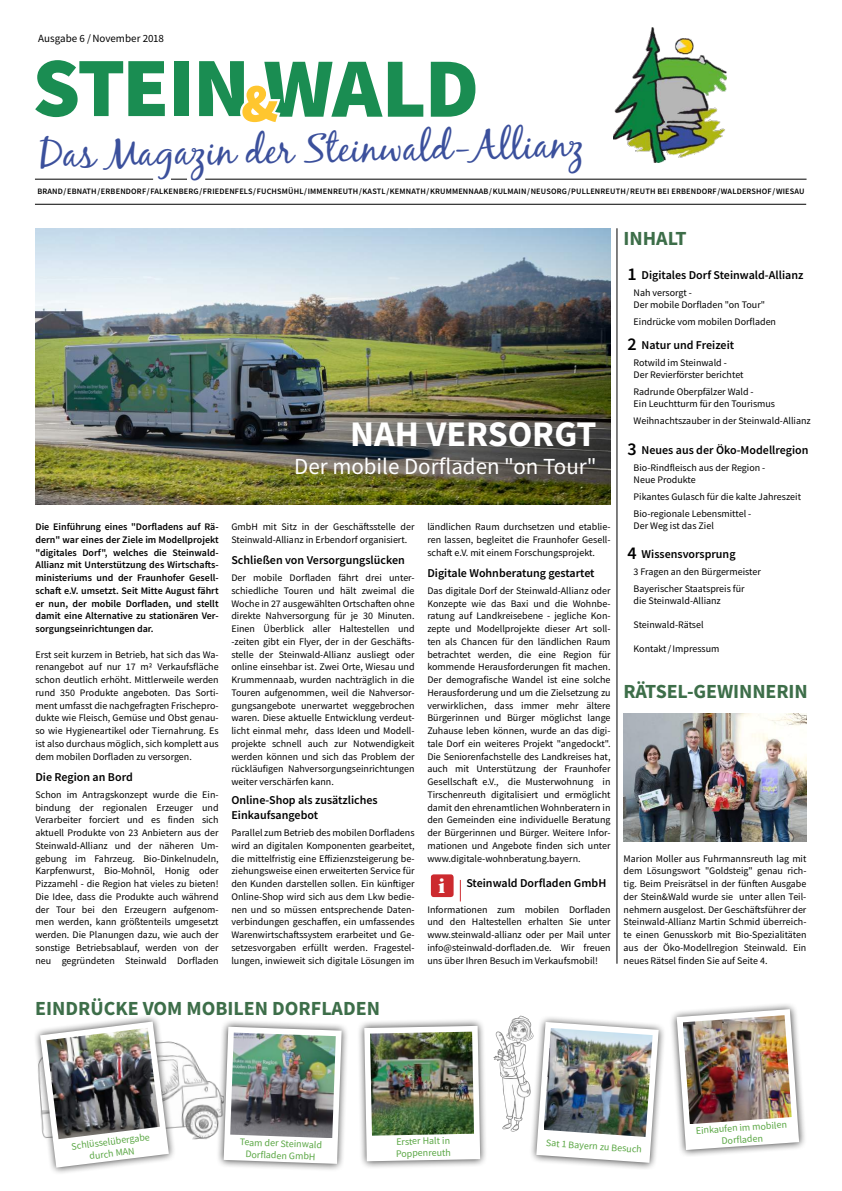
<style>
.page{position:relative;width:842px;height:1191px;background:#fff}
.page>*{position:absolute;margin:0;border:0;box-sizing:border-box;transform-origin:0 0}
.t1{font:40px "Black Jack";color:#3b509c}
.t2{font:700 36px "Source Sans Pro";color:#fff}
.t3{font:23px "Source Sans Pro";color:#fff}
.t4{font:700 20px "Source Sans Pro";color:#3d6e49}
.t5{font:600 12px/15px "Source Sans Pro";color:#000}
.t6{font:11px "Source Sans Pro";letter-spacing:-.005em;color:#000}
.t7{font:10px/12.7px "Source Sans Pro";color:#000;text-align:justify}
.t8{font:600 10px/12.8px "Source Sans Pro";color:#000;text-align:justify}
.t9{font:10px/12px "Source Sans Pro";color:#5ba745;text-align:center}
.t10{font:600 8.2px "Source Sans Pro";letter-spacing:.02em;color:#000}
.s1{font-family:"Source Serif Pro";font-weight:900;font-size:20px;color:#fff}
.s2{font-size:18px}
</style>
<div class="page">
<img style="left:623px;top:713px;width:183px;height:128px">
<hr style="left:617px;top:228px;width:1px;height:735px;background:#000">
<hr style="left:35px;top:204px;width:771px;height:1px;background:#000">
<hr style="left:35px;top:179px;width:118px;height:1px;background:#000">
<svg style="left:171px;top:179px;width:16px;height:1px"></svg>
<hr style="left:205px;top:179px;width:601px;height:1px;background:#000">
<svg style="left:431px;top:62px;width:44px;height:55px"></svg>
<svg style="left:35px;top:60px;width:130px;height:57px"></svg>
<div style="left:174px;top:61px;width:14px;height:55px;background:#1a8d52"></div>
<svg style="left:199px;top:61px;width:224px;height:61px"></svg>
<img style="left:613px;top:28px;width:114px;height:135px">
<img style="left:35px;top:228px;width:576px;height:276px">
<svg style="left:460px;top:880px;width:1px;height:21px"></svg>
<div style="left:431px;top:874px;width:23px;height:23px;background:#cc2a2f;border-radius:3px"></div>
<div style="left:357px;top:1018px;width:131px;height:151px;background:#000;opacity:.75"></div>
<svg style="left:364px;top:1025px;width:116px;height:136px"></svg>
<img style="left:370px;top:1031px;width:104px;height:104px">
<div style="left:529px;top:1014px;width:137px;height:156px;background:#000;opacity:.75"></div>
<svg style="left:536px;top:1022px;width:123px;height:140px"></svg>
<img style="left:544px;top:1028px;width:109px;height:109px">
<div style="left:669px;top:1001px;width:138px;height:156px;background:#000;opacity:.75"></div>
<svg style="left:677px;top:1009px;width:122px;height:141px"></svg>
<img style="left:683px;top:1015px;width:109px;height:109px">
<img style="left:493px;top:1014px;width:42px;height:118px">
<img style="left:176px;top:1043px;width:40px;height:97px">
<div style="left:33px;top:1014px;width:143px;height:160px;background:#000;opacity:.75"></div>
<svg style="left:40px;top:1021px;width:129px;height:146px"></svg>
<img style="left:46px;top:1027px;width:114px;height:112px">
<div style="left:216px;top:1019px;width:133px;height:152px;background:#000;opacity:.75"></div>
<svg style="left:224px;top:1026px;width:118px;height:137px"></svg>
<img style="left:230px;top:1032px;width:106px;height:106px">
<p class="t6" style="left:38px;top:32px;width:127px">Ausgabe 6 /November 2018</p>
<h1 class="t1" style="left:38px;top:129px;width:547px;rotate:-1deg">Das Magazin der Steinwald-Allianz</h1>
<p class="t10" style="left:37px;top:186px;width:769px">BRAND/EBNATH/ERBENDORF/FALKENBERG/FRIEDENFELS/FUCHSMÜHL/IMMENREUTH/KASTL/KEMNATH/KRUMMENNAAB/KULMAIN/NEUSORG/PULLENREUTH/REUTH BEI ERBENDORF/WALDERSHOF/WIESAU</p>
<h2 class="t2" style="left:350px;top:410px;width:248px">NAH VERSORGT</h2>
<h3 class="t3" style="left:294px;top:452px;width:304px">Der mobile Dorfladen "on Tour"</h3>
<p class="t8" style="left:35px;top:520px;width:185px">Die Einführung eines "Dorfladens auf Rä&shy;dern" war eines der Ziele im Modellprojekt "digitales Dorf", welches die Steinwald-Allianz mit Unterstützung des Wirtschafts&shy;ministeriums und der Fraunhofer Gesell&shy;schaft e.V. umsetzt. Seit Mitte August fährt er nun, der mobile Dorfladen, und stellt damit eine Alternative zu stationären Ver&shy;sorgungseinrichtungen dar.</p>
<p class="t7" style="left:35px;top:648px;width:185px">Erst seit kurzem in Betrieb, hat sich das Wa&shy;renangebot auf nur 17 m2 Verkaufsfläche schon deutlich erhöht. Mittlerweile werden rund 350 Produkte angeboten. Das Sorti&shy;ment umfasst die nachgefragten Frischepro&shy;dukte wie Fleisch, Gemüse und Obst genau&shy;so wie Hygieneartikel oder Tiernahrung. Es ist also durchaus möglich, sich komplett aus dem mobilen Dorfladen zu versorgen.</p>
<p class="t5" style="left:35px;top:769px;width:99px">Die Region an Bord</p>
<p class="t7" style="left:35px;top:788px;width:185px">Schon im Antragskonzept wurde die Ein&shy;bindung der regionalen Erzeuger und Verarbeiter forciert und es finden sich aktuell Produkte von 23 Anbietern aus der Steinwald-Allianz und der näheren Um&shy;gebung im Fahrzeug. Bio-Dinkelnudeln, Karpfenwurst, Bio-Mohnöl, Honig oder Pizzamehl - die Region hat vieles zu bieten!<br>Die Idee, dass die Produkte auch während der Tour bei den Erzeugern aufgenom&shy;men werden, kann größtenteils umgesetzt werden. Die Planungen dazu, wie auch der sonstige Betriebsablauf, werden von der neu gegründeten Steinwald Dorfladen</p>
<p class="t7" style="left:231px;top:520px;width:185px">GmbH mit Sitz in der Geschäftsstelle der<br>Steinwald-Allianz in Erbendorf organisiert.</p>
<p class="t5" style="left:231px;top:552px;width:175px">Schließen von Versorgungslücken</p>
<p class="t7" style="left:231px;top:571px;width:185px">Der mobile Dorfladen fährt drei unter&shy;schiedliche Touren und hält zweimal die Woche in 27 ausgewählten Ortschaften ohne direkte Nahversorgung für je 30 Minuten.<br>Einen Überblick aller Haltestellen und -zeiten gibt ein Flyer, der in der Geschäfts&shy;stelle der Steinwald-Allianz ausliegt oder online einsehbar ist. Zwei Orte, Wiesau und Krummennaab, wurden nachträglich in die Touren aufgenommen, weil die Nahversor&shy;gungsangebote unerwartet weggebrochen waren. Diese aktuelle Entwicklung verdeut&shy;licht einmal mehr, dass Ideen und Modell&shy;projekte schnell auch zur Notwendigkeit werden können und sich das Problem der rückläufigen Nahversorgungseinrichtungen weiter verschärfen kann.</p>
<p class="t5" style="left:231px;top:792px;width:148px">Online-Shop als zusätzliches<br>Einkaufsangebot</p>
<p class="t7" style="left:231px;top:826px;width:185px">Parallel zum Betrieb des mobilen Dorfladens wird an digitalen Komponenten gearbeitet, die mittelfristig eine Effizienzsteigerung be&shy;ziehungsweise einen erweiterten Service für den Kunden darstellen sollen. Ein künftiger Online-Shop wird sich aus dem Lkw bedie&shy;nen und so müssen entsprechende Daten&shy;verbindungen geschaffen, ein umfassendes Warenwirtschaftssystem erarbeitet und Ge&shy;setzesvorgaben erfüllt werden. Fragestel&shy;lungen, inwieweit sich digitale Lösungen im</p>
<p class="t7" style="left:427px;top:520px;width:185px">ländlichen Raum durchsetzen und etablie&shy;ren lassen, begleitet die Fraunhofer Gesell&shy;schaft e.V. mit einem Forschungsprojekt.</p>
<p class="t5" style="left:427px;top:565px;width:169px">Digitale Wohnberatung gestartet</p>
<p class="t7" style="left:427px;top:584px;width:185px">Das digitale Dorf der Steinwald-Allianz oder Konzepte wie das Baxi und die Wohnbe&shy;ratung auf Landkreisebene - jegliche Kon&shy;zepte und Modellprojekte dieser Art soll&shy;ten als Chancen für den ländlichen Raum betrachtet werden, die eine Region für kommende Herausforderungen fit machen.<br>Der demografische Wandel ist eine solche Herausforderung und um die Zielsetzung zu verwirklichen, dass immer mehr ältere Bürgerinnen und Bürger möglichst lange Zuhause leben können, wurde an das digi&shy;tale Dorf ein weiteres Projekt "angedockt".<br>Die Seniorenfachstelle des Landkreises hat, auch mit Unterstützung der Fraunhofer Gesellschaft e.V., die Musterwohnung in Tirschenreuth digitalisiert und ermöglicht damit den ehrenamtlichen Wohnberatern in den Gemeinden eine individuelle Beratung der Bürgerinnen und Bürger. Weitere Infor&shy;mationen und Angebote finden sich unter www.digitale-wohnberatung.bayern.</p>
<p class="t5" style="left:438px;top:875px;width:169px"><span class="s1">i</span> Steinwald Dorfladen GmbH</p>
<p class="t7" style="left:427px;top:903px;width:185px">Informationen zum mobilen Dorfladen und den Haltestellen erhalten Sie unter www.steinwald-allianz oder per Mail unter info@steinwald-dorfladen.de. Wir freuen uns über Ihren Besuch im Verkaufsmobil!</p>
<h3 class="t4" style="left:35px;top:994px;width:346px">EINDRÜCKE VOM MOBILEN DORFLADEN</h3>
<h3 class="t4" style="left:623px;top:224px;width:65px">INHALT</h3>
<p class="t5" style="left:628px;top:267px;width:177px"><span class="s2">1</span> Digitales Dorf Steinwald-Allianz</p>
<p class="t7" style="left:634px;top:287px;width:133px;line-height:12px">Nah versorgt -<br>Der mobile Dorfladen "on Tour"</p>
<p class="t7" style="left:634px;top:315px;width:144px">Eindrücke vom mobilen Dorfladen</p>
<p class="t5" style="left:628px;top:337px;width:108px"><span class="s2">2</span> Natur und Freizeit</p>
<p class="t7" style="left:634px;top:357px;width:111px;line-height:12px">Rotwild im Steinwald -<br>Der Revierförster berichtet</p>
<p class="t7" style="left:634px;top:386px;width:143px;line-height:12px">Radrunde Oberpfälzer Wald -<br>Ein Leuchtturm für den Tourismus</p>
<p class="t7" style="left:634px;top:414px;width:179px">Weihnachtszauber in der Steinwald-Allianz</p>
<p class="t5" style="left:628px;top:442px;width:182px"><span class="s2">3</span> Neues aus der Öko-Modellregion</p>
<p class="t7" style="left:634px;top:462px;width:133px;line-height:12px">Bio-Rindfleisch aus der Region -<br>Neue Produkte</p>
<p class="t7" style="left:634px;top:488px;width:169px;line-height:17px">Pikantes Gulasch für die kalte Jahreszeit<br>Bio-regionale Lebensmittel -</p>
<p class="t7" style="left:634px;top:519px;width:82px">Der Weg ist das Ziel</p>
<p class="t5" style="left:628px;top:546px;width:109px"><span class="s2">4</span> Wissensvorsprung</p>
<p class="t7" style="left:634px;top:563px;width:129px;line-height:17px">3 Fragen an den Bürgermeister<br>Bayerischer Staatspreis für</p>
<p class="t7" style="left:634px;top:594px;width:89px">die Steinwald-Allianz</p>
<p class="t7" style="left:634px;top:618px;width:72px">Steinwald-Rätsel</p>
<p class="t7" style="left:634px;top:642px;width:87px">Kontakt/Impressum</p>
<h3 class="t4" style="left:623px;top:678px;width:186px">RÄTSEL-GEWINNERIN</h3>
<p class="t7" style="left:624px;top:852px;width:184px">Marion Moller aus Fuhrmannsreuth lag mit dem Lösungswort "Goldsteig" genau rich&shy;tig. Beim Preisrätsel in der fünften Ausgabe der Stein&amp;Wald wurde sie unter allen Teil&shy;nehmern ausgelost. Der Geschäftsführer der Steinwald-Allianz Martin Schmid überreich&shy;te einen Genusskorb mit Bio-Spezialitäten aus der Öko-Modellregion Steinwald. Ein neues Rätsel finden Sie auf Seite 4.</p>
<p class="t9" style="left:71px;top:1140px;width:80px;rotate:-7deg">Schlüsselübergabe durch MAN</p>
<p class="t9" style="left:240px;top:1135px;width:84px;rotate:2deg">Team der Steinwald<br>Dorfladen GmbH</p>
<p class="t9" style="left:396px;top:1135px;width:57px;text-align:left;rotate:-1deg">Erster Halt in<br>Poppenreuth</p>
<p class="t9" style="left:546px;top:1136px;width:98px;rotate:4deg">Sat 1 Bayern zu Besuch</p>
<p class="t9" style="left:695px;top:1124px;width:93px;rotate:-4deg">Einkaufen im mobilen<br>Dorfladen</p>
</div>
